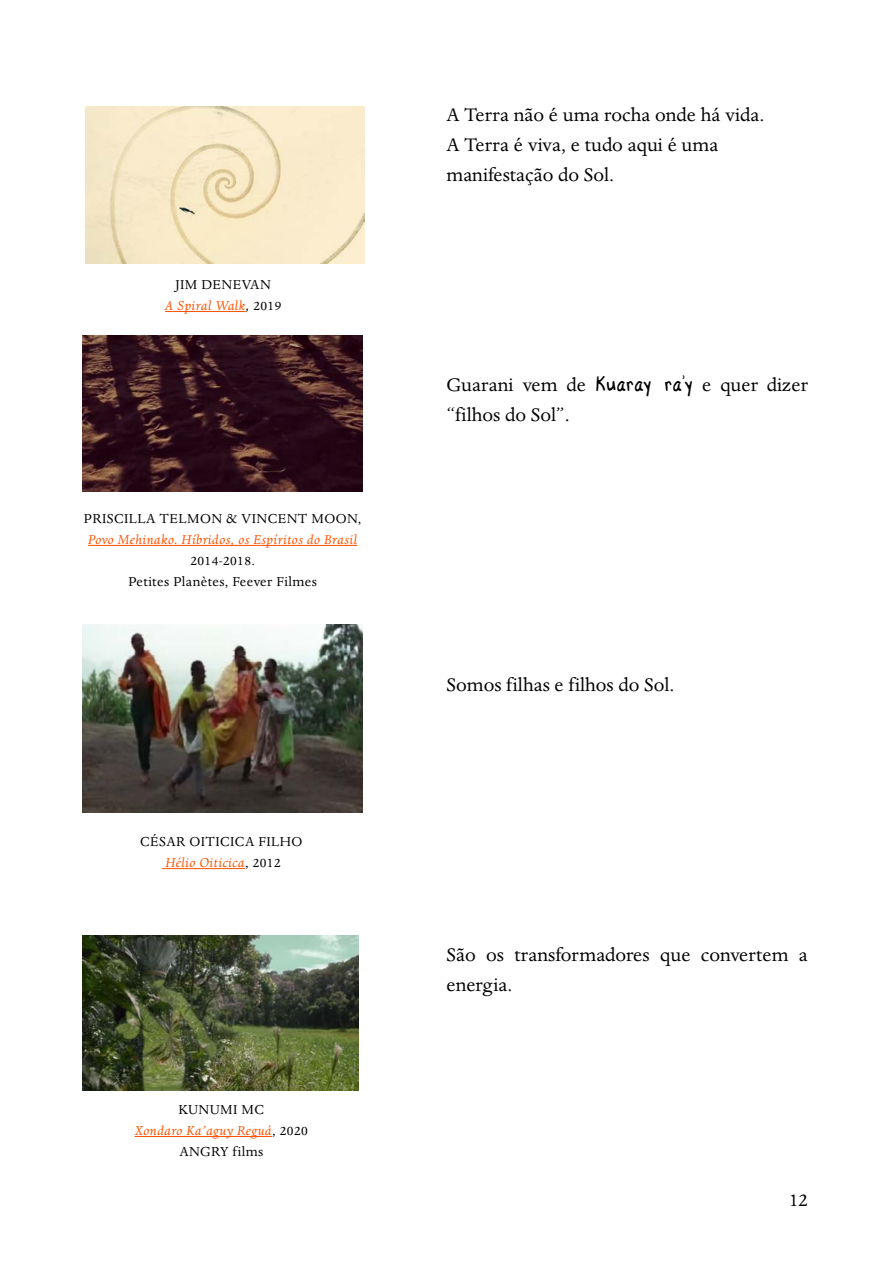
<style>
.page{position:relative;width:893px;height:1263px;background:#fff}
.page>*{position:absolute;margin:0;border:0;box-sizing:border-box;transform-origin:0 0}
.t1{font:21px/30px "Dante";color:#000}
.t2{font:15px/21px "Dante";letter-spacing:.025em;color:#000;text-align:center}
.t3{font:italic 15px "Dante";letter-spacing:.025em;color:#ff5200}
.s1{font-style:italic;color:#ff5200}
.s2{font-style:italic}
.s3{font-family:"Dantestui 2";font-size:18px}
</style>
<div class="page">
<hr style="left:165px;top:311px;width:81px;height:1px;background:#ff5200">
<img style="left:85px;top:106px;width:280px;height:158px">
<img style="left:83px;top:624px;width:280px;height:188px">
<hr style="left:135px;top:1136px;width:137px;height:1px;background:#ff5200">
<img style="left:83px;top:936px;width:276px;height:155px">
<hr style="left:162px;top:868px;width:83px;height:1px;background:#ff5200">
<img style="left:83px;top:335px;width:280px;height:157px">
<hr style="left:88px;top:545px;width:269px;height:1px;background:#ff5200">
<p class="t2" style="left:165px;top:274px;width:118px">JIM DENEVAN<br><span class="s1">A Spiral Walk</span><span class="s2">,</span> 2019</p>
<p class="t2" style="left:84px;top:508px;width:279px">PRISCILLA TELMON &amp; VINCENT MOON,</p>
<p class="t3" style="left:88px;top:531px;width:271px">Povo Mehinako. Híbridos, os Espíritos do Brasil</p>
<p class="t2" style="left:128px;top:550px;width:190px">2014-2018.<br>Petites Planètes, Feever Filmes</p>
<p class="t2" style="left:140px;top:831px;width:164px">CÉSAR OITICICA FILHO<br><span class="s1">Hélio Oiticica</span>, 2012</p>
<p class="t2" style="left:135px;top:1099px;width:175px">KUNUMI MC<br><span class="s1">Xondaro Ka’aguy Reguá</span>, 2020<br>ANGRY films</p>
<p class="t1" style="left:446px;top:100px;width:319px">A Terra não é uma rocha onde há vida.<br>A Terra é viva, e tudo aqui é uma manifestação do Sol.</p>
<p class="t1" style="left:446px;top:370px;width:363px">Guarani vem de <span class="s3">Kuaray ra’y</span> e quer dizer “filhos do Sol”.</p>
<p class="t1" style="left:446px;top:670px;width:230px">Somos filhas e filhos do Sol.</p>
<p class="t1" style="left:446px;top:940px;width:363px">São os transformadores que convertem a energia.</p>
<p class="t1" style="left:789px;top:1185px;width:20px">12</p>
</div>
